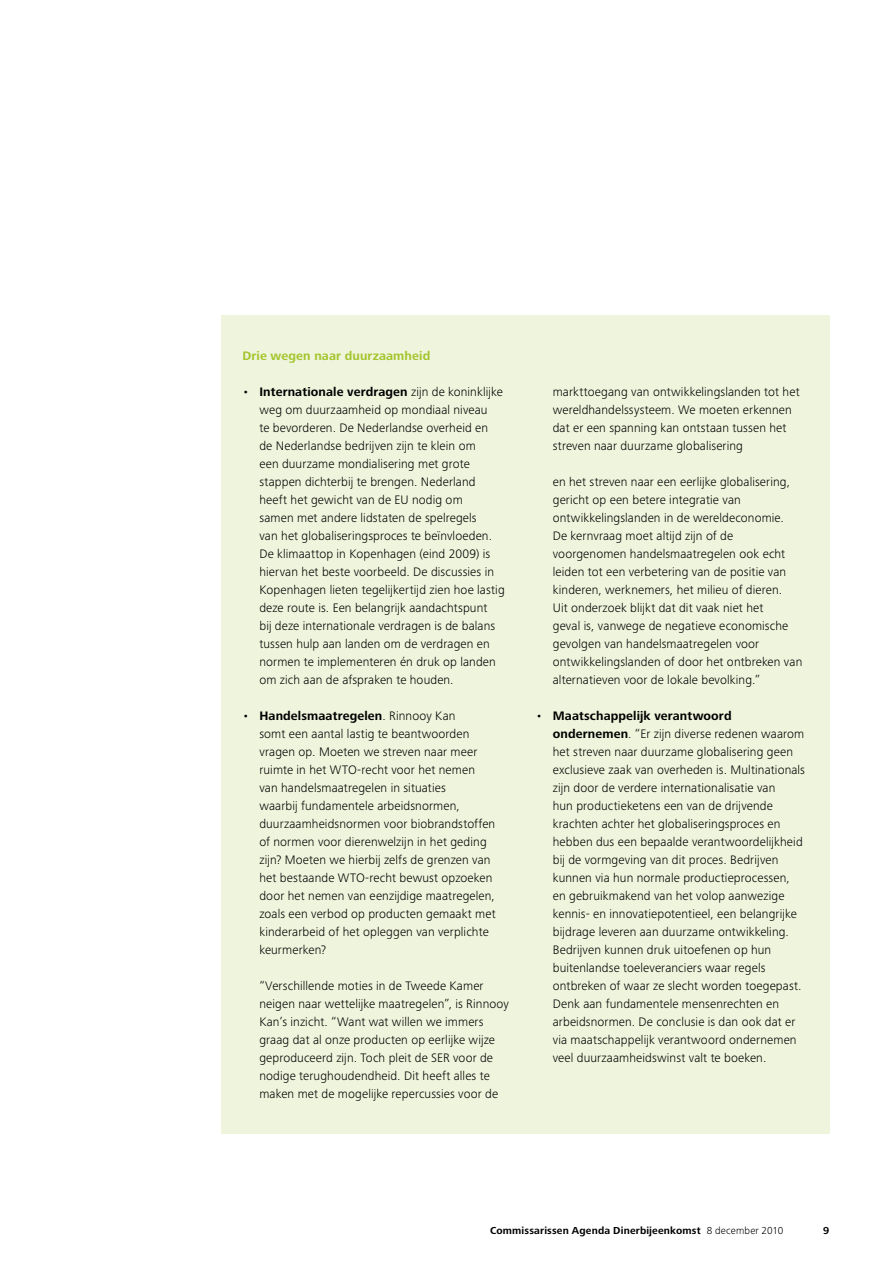
<style>
.page{position:relative;width:893px;height:1263px;background:#fff}
.page>*{position:absolute;margin:0;border:0;box-sizing:border-box;transform-origin:0 0}
.t1{font:300 12.75px/18px "Frutiger Next Pro";letter-spacing:.01em;color:#000}
.t2{font:700 12.75px "Frutiger Next Pro";letter-spacing:.01em;color:#a4c52d}
.t3{font:700 10.5px "Frutiger Next Pro";letter-spacing:.015em;color:#000}
.s1{font-weight:700}
.s2{font-weight:300}
</style>
<div class="page">
<div style="left:221px;top:316px;width:608px;height:818px;background:#eff4dc"></div>
<p class="t2" style="left:242px;top:348px;width:189px">Drie wegen naar duurzaamheid</p>
<p class="t1" style="left:259px;top:383px;width:247px;text-indent:-17px">• <span class="s1">Internationale verdragen</span> zijn de koninklijke weg om duurzaamheid op mondiaal niveau<br>te bevorderen. De Nederlandse overheid en<br>de Nederlandse bedrijven zijn te klein om<br>een duurzame mondialisering met grote stappen dichterbij te brengen. Nederland heeft het gewicht van de EU nodig om<br>samen met andere lidstaten de spelregels<br>van het globaliseringsproces te beïnvloeden.<br>De klimaattop in Kopenhagen (eind 2009) is hiervan het beste voorbeeld. De discussies in Kopenhagen lieten tegelijkertijd zien hoe lastig deze route is. Een belangrijk aandachtspunt<br>bij deze internationale verdragen is de balans tussen hulp aan landen om de verdragen en normen te implementeren én druk op landen om zich aan de afspraken te houden.</p>
<p class="t1" style="left:259px;top:707px;width:238px;text-indent:-17px">• <span class="s1">Handelsmaatregelen</span>. Rinnooy Kan<br>somt een aantal lastig te beantwoorden vragen op. Moeten we streven naar meer ruimte in het WTO-recht voor het nemen van handelsmaatregelen in situaties<br>waarbij fundamentele arbeidsnormen, duurzaamheidsnormen voor biobrandstoffen of normen voor dierenwelzijn in het geding zijn? Moeten we hierbij zelfs de grenzen van het bestaande WTO-recht bewust opzoeken door het nemen van eenzijdige maatregelen, zoals een verbod op producten gemaakt met kinderarbeid of het opleggen van verplichte keurmerken?</p>
<p class="t1" style="left:259px;top:977px;width:251px">“Verschillende moties in de Tweede Kamer neigen naar wettelijke maatregelen”, is Rinnooy Kan’s inzicht. “Want wat willen we immers graag dat al onze producten op eerlijke wijze geproduceerd zijn. Toch pleit de SER voor de nodige terughoudendheid. Dit heeft alles te maken met de mogelijke repercussies voor de</p>
<p class="t1" style="left:553px;top:383px;width:248px">markttoegang van ontwikkelingslanden tot het wereldhandelssysteem. We moeten erkennen dat er een spanning kan ontstaan tussen het streven naar duurzame globalisering</p>
<p class="t1" style="left:553px;top:473px;width:251px">en het streven naar een eerlijke globalisering, gericht op een betere integratie van ontwikkelingslanden in de wereldeconomie.<br>De kernvraag moet altijd zijn of de voorgenomen handelsmaatregelen ook echt leiden tot een verbetering van de positie van kinderen, werknemers, het milieu of dieren.<br>Uit onderzoek blijkt dat dit vaak niet het<br>geval is, vanwege de negatieve economische gevolgen van handelsmaatregelen voor ontwikkelingslanden of door het ontbreken van alternatieven voor de lokale bevolking.”</p>
<p class="t1" style="left:553px;top:707px;width:254px;text-indent:-17px">• <span class="s1">Maatschappelijk verantwoord ondernemen</span>. “Er zijn diverse redenen waarom het streven naar duurzame globalisering geen exclusieve zaak van overheden is. Multinationals zijn door de verdere internationalisatie van<br>hun productieketens een van de drijvende krachten achter het globaliseringsproces en hebben dus een bepaalde verantwoordelijkheid bij de vormgeving van dit proces. Bedrijven kunnen via hun normale productieprocessen, en gebruikmakend van het volop aanwezige kennis- en innovatiepotentieel, een belangrijke bijdrage leveren aan duurzame ontwikkeling.<br>Bedrijven kunnen druk uitoefenen op hun buitenlandse toeleveranciers waar regels ontbreken of waar ze slecht worden toegepast.<br>Denk aan fundamentele mensenrechten en arbeidsnormen. De conclusie is dan ook dat er via maatschappelijk verantwoord ondernemen veel duurzaamheidswinst valt te boeken.</p>
<p class="t3" style="left:490px;top:1224px;width:295px">Commissarissen Agenda Dinerbijeenkomst <span class="s2">8 december 2010</span></p>
<p class="t3" style="left:823px;top:1224px;width:8px">9</p>
</div>
